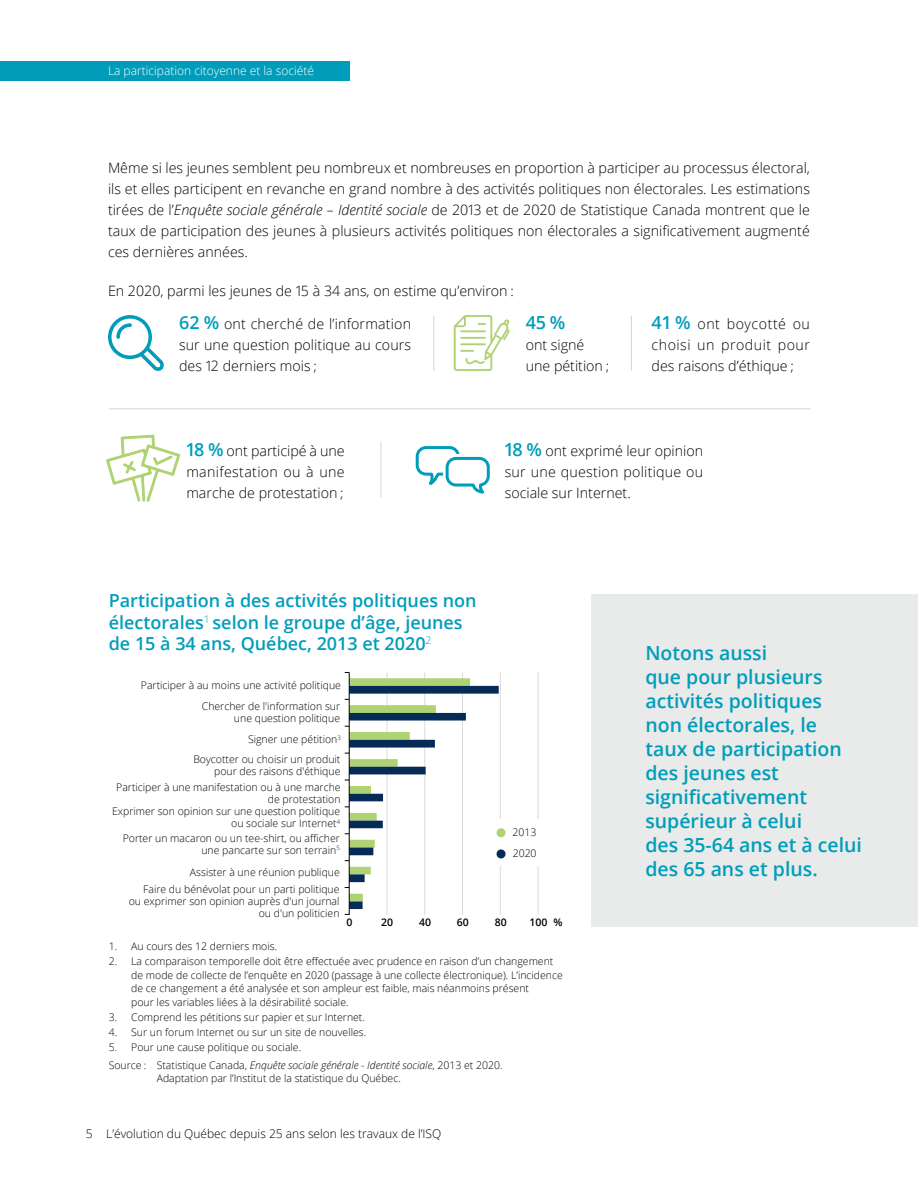
<style>
.page{position:relative;width:918px;height:1188px;background:#fff}
.page>*{position:absolute;margin:0;border:0;box-sizing:border-box;transform-origin:0 0}
.Exergue{font:600 19.5px/24px "Open Sans";color:#009dba}
.Titre{font:600 18px/21.6px "Open Sans";color:#009dba}
.Texte_courant{font:600 18px "Open Sans";color:#009dba}
.Texte_courant-2{font:300 14.25px/21px "Open Sans";color:#000;text-align:justify}
.t1{font:300 12px "Open Sans";color:#000}
.t2{font:300 12px "Open Sans";color:#fff}
.Notes{font:300 10.5px/13.5px "Open Sans";color:#000;text-align:right}
.Notes_-_générales___sources{font:300 10.5px/13.5px "Open Sans";color:#000}
.t3{font:600 10.5px "Open Sans";color:#000}
.s1{font-style:italic}
.s2{font-weight:600;font-size:18px;color:#009dba}
</style>
<div class="page">
<div style="left:0;top:61px;width:350px;height:20px;background:#009dba"></div>
<div style="left:591px;top:594px;width:327px;height:333px;background:#e9eaea"></div>
<hr style="left:538px;top:672px;width:1px;height:243px;background:#dadada">
<hr style="left:500px;top:672px;width:1px;height:243px;background:#dadada">
<div style="left:490px;top:820px;width:56px;height:46px;background:#fff"></div>
<div style="left:497px;top:828px;width:9px;height:9px;background:#afd273;border-radius:50%"></div>
<div style="left:497px;top:849px;width:9px;height:9px;background:#052b56;border-radius:50%"></div>
<svg style="left:345px;top:672px;width:154px;height:243px"></svg>
<svg style="left:108px;top:315px;width:56px;height:56px"></svg>
<svg style="left:454px;top:315px;width:56px;height:56px"></svg>
<hr style="left:460px;top:343px;width:26px;height:2px;background:#afd273">
<hr style="left:460px;top:337px;width:26px;height:2px;background:#afd273">
<hr style="left:381px;top:442px;width:1px;height:55px;background:#d4d5d5">
<hr style="left:434px;top:316px;width:1px;height:55px;background:#d4d5d5">
<hr style="left:631px;top:316px;width:1px;height:55px;background:#d4d5d5">
<svg style="left:106px;top:435px;width:75px;height:67px"></svg>
<svg style="left:415px;top:446px;width:75px;height:48px"></svg>
<hr style="left:109px;top:409px;width:702px;height:1px;background:#d4d5d5">
<p class="t2" style="left:108px;top:62px;width:207px">La participation citoyenne et la société</p>
<p class="Texte_courant-2" style="left:108px;top:157px;width:704px">Même si les jeunes semblent peu nombreux et nombreuses en proportion à participer au processus électoral, ils et elles participent en revanche en grand nombre à des activités politiques non électorales. Les estimations tirées de l’<span class="s1">Enquête sociale générale – Identité sociale</span> de 2013 et de 2020 de Statistique Canada montrent que le taux de participation des jeunes à plusieurs activités politiques non électorales a significativement augmenté ces dernières années.</p>
<p class="Texte_courant-2" style="left:108px;top:280px;width:407px">En 2020, parmi les jeunes de 15 à 34 ans, on estime qu’environ :</p>
<p class="Texte_courant-2" style="left:179px;top:313px;width:233px"><span class="s2">62 %</span> ont cherché de l’information sur une question politique au cours des 12 derniers mois ;</p>
<p class="Texte_courant" style="left:526px;top:310px;width:41px">45 %</p>
<p class="Texte_courant-2" style="left:526px;top:334px;width:85px">ont signé une pétition ;</p>
<p class="Texte_courant-2" style="left:652px;top:313px;width:160px"><span class="s2">41 %</span> ont boycotté ou choisi un produit pour des raisons d’éthique ;</p>
<p class="Texte_courant-2" style="left:186px;top:440px;width:160px"><span class="s2">18 %</span> ont participé à une manifestation ou à une marche de protestation ;</p>
<p class="Texte_courant-2" style="left:505px;top:440px;width:200px"><span class="s2">18 %</span> ont exprimé leur opinion sur une question politique ou sociale sur Internet.</p>
<p class="Titre" style="left:109px;top:589px;width:369px">Participation à des activités politiques non électorales<sup>1</sup> selon le groupe d’âge, jeunes de 15 à 34 ans, Québec, 2013 et 2020<sup>2</sup></p>
<p class="Notes" style="left:141px;top:675px;width:202px;line-height:20.7px">Participer à au moins une activité politique<br>Chercher de l'information sur</p>
<p class="Notes" style="left:234px;top:707px;width:108px;line-height:21.1px">une question politique<br>Signer une pétition<sup>3</sup></p>
<p class="Notes" style="left:193px;top:753px;width:149px;line-height:12px">Boycotter ou choisir un produit pour des raisons d'éthique</p>
<p class="Notes" style="left:112px;top:780px;width:230px;line-height:12.1px">Participer à une manifestation ou à une marche de protestation<br>Exprimer son opinion sur une question politique ou sociale sur Internet<sup>4</sup></p>
<p class="Notes" style="left:123px;top:832px;width:219px;line-height:12px">Porter un macaron ou un tee-shirt, ou afficher une pancarte sur son terrain<sup>5</sup></p>
<p class="Notes" style="left:143px;top:864px;width:198px;line-height:16px">Assister à une réunion publique<br>Faire du bénévolat pour un parti politique</p>
<p class="Notes" style="left:129px;top:894px;width:212px;line-height:12px">ou exprimer son opinion auprès d'un journal ou d'un politicien</p>
<p class="Notes" style="left:512px;top:821px;width:26px;line-height:21.1px;text-align:left">2013<br>2020</p>
<p class="t3" style="left:346px;top:915px;width:7px">0</p>
<p class="t3" style="left:381px;top:915px;width:13px">20</p>
<p class="t3" style="left:419px;top:915px;width:13px">40</p>
<p class="t3" style="left:457px;top:915px;width:13px">60</p>
<p class="t3" style="left:495px;top:915px;width:13px">80</p>
<p class="t3" style="left:530px;top:915px;width:19px">100</p>
<p class="t3" style="left:554px;top:915px;width:11px">%</p>
<p class="Notes" style="left:109px;top:939px;width:170px">1. Au cours des 12 derniers mois.</p>
<p class="Notes" style="left:131px;top:954px;width:433px;text-align:left;text-indent:-22px">2. La comparaison temporelle doit être effectuée avec prudence en raison d’un changement de mode de collecte de l’enquête en 2020 (passage à une collecte électronique). L’incidence de ce changement a été analysée et son ampleur est faible, mais néanmoins présent<br>pour les variables liées à la désirabilité sociale.</p>
<p class="Notes" style="left:109px;top:1010px;width:258px">3. Comprend les pétitions sur papier et sur Internet.</p>
<p class="Notes" style="left:109px;top:1025px;width:259px">4. Sur un forum Internet ou sur un site de nouvelles.</p>
<p class="Notes" style="left:109px;top:1040px;width:194px">5. Pour une cause politique ou sociale.</p>
<p class="Notes_-_générales___sources" style="left:157px;top:1058px;width:347px;text-indent:-48px">Source : Statistique Canada, <span class="s1">Enquête sociale générale - Identité sociale</span>, 2013 et 2020.<br>Adaptation par l’Institut de la statistique du Québec.</p>
<p class="t1" style="left:86px;top:1125px;width:357px">5 L’évolution du Québec depuis 25 ans selon les travaux de l’ISQ</p>
<p class="Exergue" style="left:645px;top:640px;width:218px">Notons aussi<br>que pour plusieurs activités politiques non électorales, le taux de participation des jeunes est significativement supérieur à celui<br>des 35-64 ans et à celui des 65 ans et plus.</p>
</div>
